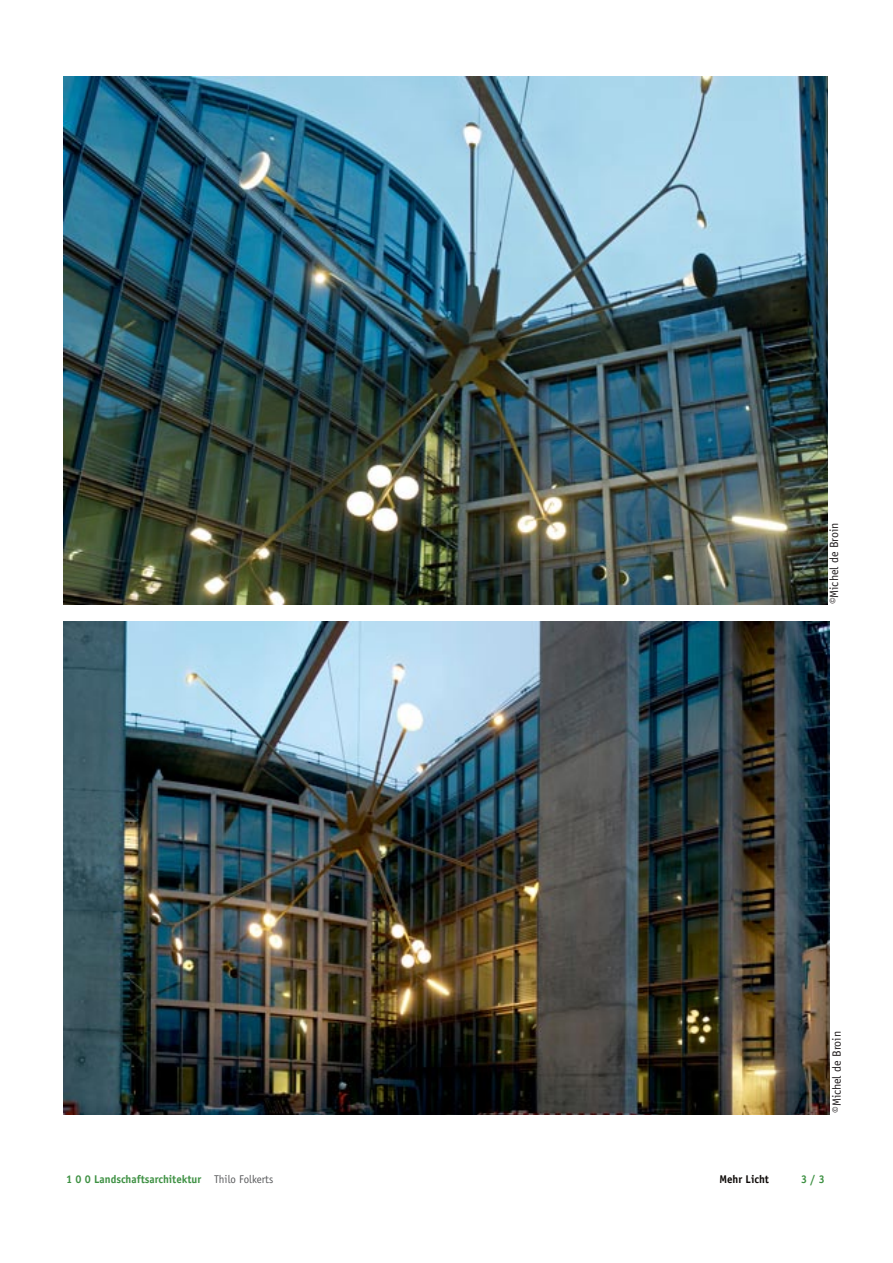
<style>
.page{position:relative;width:893px;height:1263px;background:#fff}
.page>*{position:absolute;margin:0;border:0;box-sizing:border-box;transform-origin:0 0}
.t1{font:12px "Officina Sans";color:#231f20}
.t2{font:700 11.25px "Officina Sans";color:#3d9042}
.t3{font:700 11.25px "Officina Sans";color:#0c0806}
.s1{font-weight:400;color:#57585a}
</style>
<div class="page">
<img style="left:64px;top:621px;width:765px;height:493px">
<img style="left:63px;top:76px;width:765px;height:529px">
<p class="t1" style="left:827px;top:604px;width:83px;rotate:-90deg">©Michel de Broin</p>
<p class="t1" style="left:830px;top:1113px;width:83px;rotate:-90deg">©Michel de Broin</p>
<p class="t2" style="left:66px;top:1172px;width:209px">1 0 0 Landschaftsarchitektur <span class="s1">Thilo Folkerts</span></p>
<p class="t3" style="left:719px;top:1172px;width:51px">Mehr Licht</p>
<p class="t2" style="left:801px;top:1172px;width:25px">3 / 3</p>
</div>
